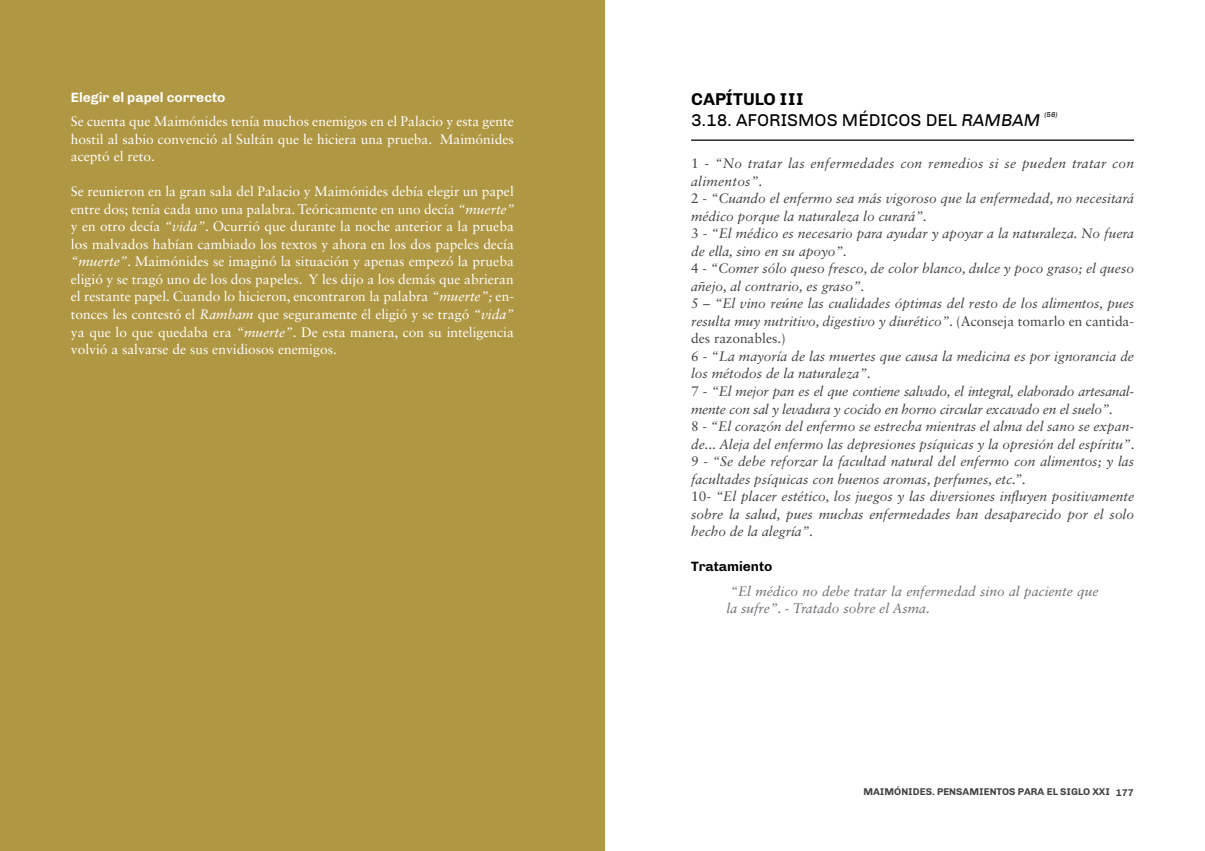
<style>
.page{position:relative;width:1205px;height:851px;background:#fff}
.page>*{position:absolute;margin:0;border:0;box-sizing:border-box;transform-origin:0 0}
.t1{font:17.5px/21px "Chivo";color:#000}
.t2{font:italic 13.75px/17.5px "Sabon LT Std";color:#414042}
.t3{font:13.75px/17.5px "Sabon LT Std";color:#fff;text-align:justify}
.t4{font:italic 13.75px/17.5px "Sabon LT Std";color:#6d6e71}
.t5{font:700 13.75px "Chivo";color:#fff}
.t6{font:700 13.75px "Chivo";color:#000}
.t7{font:700 10px "Chivo";color:#414042}
.t8{font:italic 7.25px "Chivo";color:#000}
.s1{font-style:italic}
.s2{font-weight:700}
.s3{font-style:normal}
</style>
<div class="page">
<div style="left:0;top:0;width:605px;height:850px;background:#b09743"></div>
<hr style="left:691px;top:139px;width:443px;height:2px;background:#000">
<p class="t5" style="left:71px;top:89px;width:156px">Elegir el papel correcto</p>
<p class="t3" style="left:71px;top:113px;width:444px">Se cuenta que Maimónides tenía muchos enemigos en el Palacio y esta gente hostil al sabio convenció al Sultán que le hiciera una prueba. Maimónides aceptó el reto.</p>
<p class="t3" style="left:71px;top:183px;width:445px">Se reunieron en la gran sala del Palacio y Maimónides debía elegir un papel entre dos; tenía cada uno una palabra. Teóricamente en uno decía <span class="s1">“muerte” </span>y en otro decía <span class="s1">“vida”</span>. Ocurrió que durante la noche anterior a la prueba los malvados habían cambiado los textos y ahora en los dos papeles decía <span class="s1">“muerte”</span>. Maimónides se imaginó la situación y apenas empezó la prueba eligió y se tragó uno de los dos papeles. Y les dijo a los demás que abrieran el restante papel. Cuando lo hicieron, encontraron la palabra <span class="s1">“muerte”;</span> en&shy;tonces les contestó el <span class="s1">Rambam</span> que seguramente él eligió y se tragó <span class="s1">“vida” </span>ya que lo que quedaba era <span class="s1">“muerte”</span>. De esta manera, con su inteligencia volvió a salvarse de sus envidiosos enemigos.</p>
<p class="t1" style="left:691px;top:89px;width:350px"><span class="s2">CAPÍTULO III<br></span>3.18. AFORISMOS MÉDICOS DEL <span class="s1">RAMBAM</span></p>
<p class="t8" style="left:1044px;top:110px;width:15px">(56)</p>
<p class="t2" style="left:691px;top:155px;width:445px"><span class="s3">1 -</span> “No tratar las enfermedades con remedios si se pueden tratar con alimentos”.<br><span class="s3">2 -</span> “Cuando el enfermo sea más vigoroso que la enfermedad, no necesitará médico porque la naturaleza lo curará”.<br><span class="s3">3 -</span> “El médico es necesario para ayudar y apoyar a la naturaleza. No fuera de ella, sino en su apoyo”.<br><span class="s3">4 -</span> “Comer sólo queso fresco, de color blanco, dulce y poco graso; el queso añejo, al contrario, es graso”.<br><span class="s3">5 –</span> “El vino reúne las cualidades óptimas del resto de los alimentos, pues resulta muy nutritivo, digestivo y diurético”. <span class="s3">(Aconseja tomarlo en cantida&shy;des razonables.)<br>6 -</span> “La mayoría de las muertes que causa la medicina es por ignorancia de los métodos de la naturaleza”.<br><span class="s3">7 -</span> “El mejor pan es el que contiene salvado, el integral, elaborado artesanal&shy;mente con sal y levadura y cocido en horno circular excavado en el suelo”.<br><span class="s3">8 -</span> “El corazón del enfermo se estrecha mientras el alma del sano se expan&shy;de... Aleja del enfermo las depresiones psíquicas y la opresión del espíritu”<span class="s3">.<br>9 -</span> “Se debe reforzar la facultad natural del enfermo con alimentos; y las facultades psíquicas con buenos aromas, perfumes, etc.”.<br><span class="s3">10-</span> “El placer estético, los juegos y las diversiones influyen positivamente sobre la salud, pues muchas enfermedades han desaparecido por el solo hecho de la alegría”.</p>
<p class="t6" style="left:691px;top:558px;width:83px">Tratamiento</p>
<p class="t4" style="left:726px;top:582px;width:374px">“El médico no debe tratar la enfermedad sino al paciente que la sufre”. - Tratado sobre el Asma.</p>
<p class="t7" style="left:863px;top:786px;width:272px">MAIMÓNIDES. PENSAMIENTOS PARA EL SIGLO XXI 177</p>
</div>
